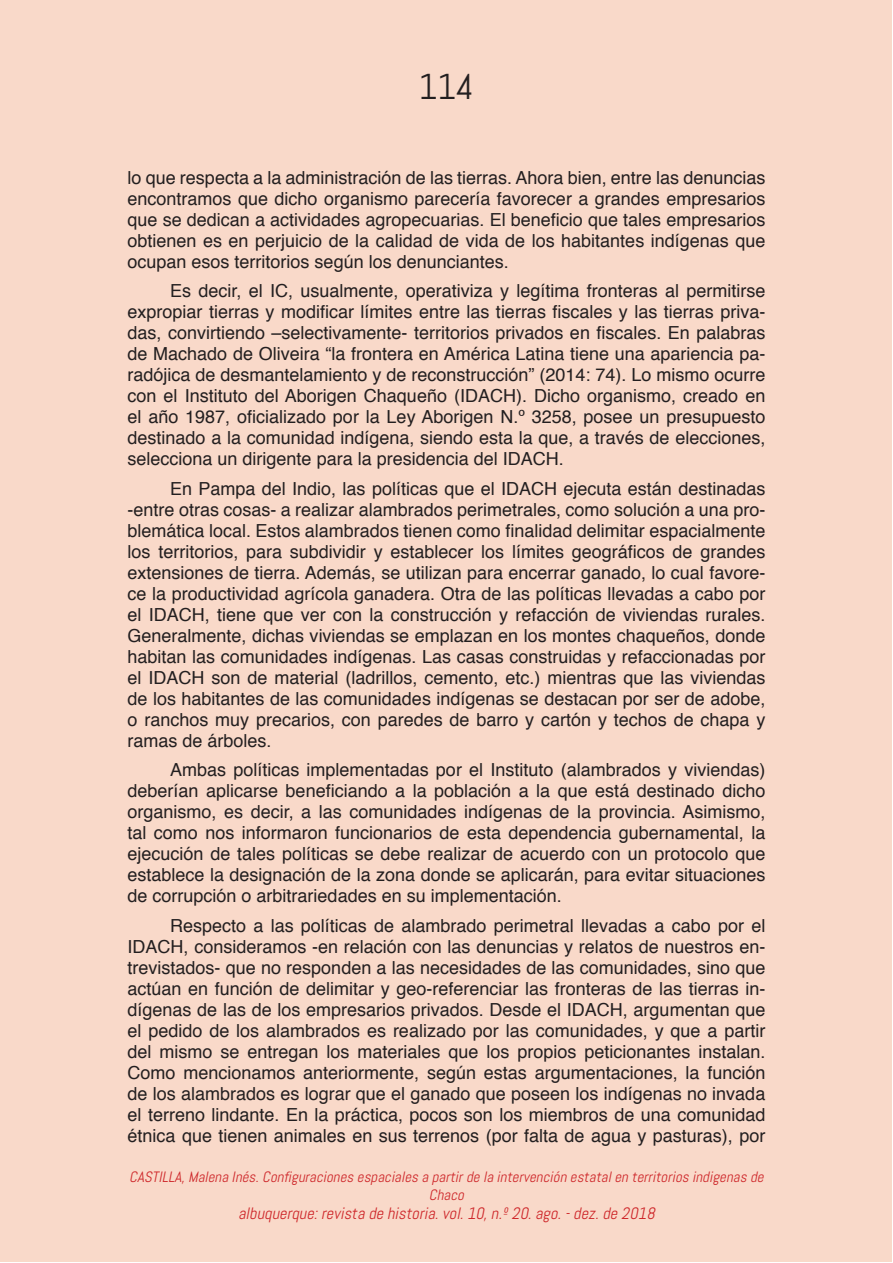
<style>
.page{position:relative;width:893px;height:1263px;background:#fff}
.page>*{position:absolute;margin:0;border:0;box-sizing:border-box;transform-origin:0 0}
.t1{font:36px "Abel";color:#231f20}
.t2{font:18px/21px "Helvetica";color:#231f20;text-align:justify}
.t3{font:italic 16.5px "Abel";color:#ce272a}
.t4{font:italic 15px/18px "Abel";color:#ce272a;text-align:center}
</style>
<div class="page">
<div style="left:0;top:0;width:891px;height:1261px;background:#f9d9c9"></div>
<h1 class="t1" style="left:419px;top:64px;width:57px">114</h1>
<p class="t2" style="left:128px;top:167px;width:639px">lo que respecta a la administración de las tierras. Ahora bien, entre las denuncias encontramos que dicho organismo parecería favorecer a grandes empresarios que se dedican a actividades agropecuarias. El beneficio que tales empresarios obtienen es en perjuicio de la calidad de vida de los habitantes indígenas que ocupan esos territorios según los denunciantes.</p>
<p class="t2" style="left:128px;top:281px;width:639px;text-indent:43px">Es decir, el IC, usualmente, operativiza y legítima fronteras al permitirse expropiar tierras y modificar límites entre las tierras fiscales y las tierras priva&shy;das, convirtiendo –selectivamente- territorios privados en fiscales. En palabras de Machado de Oliveira “la frontera en América Latina tiene una apariencia pa&shy;radójica de desmantelamiento y de reconstrucción” (2014: 74). Lo mismo ocurre con el Instituto del Aborigen Chaqueño (IDACH). Dicho organismo, creado en el año 1987, oficializado por la Ley Aborigen N.º 3258, posee un presupuesto destinado a la comunidad indígena, siendo esta la que, a través de elecciones, selecciona un dirigente para la presidencia del IDACH.</p>
<p class="t2" style="left:128px;top:478px;width:639px;text-indent:43px">En Pampa del Indio, las políticas que el IDACH ejecuta están destinadas -entre otras cosas- a realizar alambrados perimetrales, como solución a una pro&shy;blemática local. Estos alambrados tienen como finalidad delimitar espacialmente los territorios, para subdividir y establecer los límites geográficos de grandes extensiones de tierra. Además, se utilizan para encerrar ganado, lo cual favore&shy;ce la productividad agrícola ganadera. Otra de las políticas llevadas a cabo por el IDACH, tiene que ver con la construcción y refacción de viviendas rurales.<br>Generalmente, dichas viviendas se emplazan en los montes chaqueños, donde habitan las comunidades indígenas. Las casas construidas y refaccionadas por el IDACH son de material (ladrillos, cemento, etc.) mientras que las viviendas de los habitantes de las comunidades indígenas se destacan por ser de adobe, o ranchos muy precarios, con paredes de barro y cartón y techos de chapa y ramas de árboles.</p>
<p class="t2" style="left:128px;top:760px;width:639px;text-indent:43px">Ambas políticas implementadas por el Instituto (alambrados y viviendas) deberían aplicarse beneficiando a la población a la que está destinado dicho organismo, es decir, a las comunidades indígenas de la provincia. Asimismo, tal como nos informaron funcionarios de esta dependencia gubernamental, la ejecución de tales políticas se debe realizar de acuerdo con un protocolo que establece la designación de la zona donde se aplicarán, para evitar situaciones de corrupción o arbitrariedades en su implementación.</p>
<p class="t2" style="left:128px;top:915px;width:639px;text-indent:43px">Respecto a las políticas de alambrado perimetral llevadas a cabo por el IDACH, consideramos -en relación con las denuncias y relatos de nuestros en&shy;trevistados- que no responden a las necesidades de las comunidades, sino que actúan en función de delimitar y geo-referenciar las fronteras de las tierras in&shy;dígenas de las de los empresarios privados. Desde el IDACH, argumentan que el pedido de los alambrados es realizado por las comunidades, y que a partir del mismo se entregan los materiales que los propios peticionantes instalan.<br>Como mencionamos anteriormente, según estas argumentaciones, la función de los alambrados es lograr que el ganado que poseen los indígenas no invada el terreno lindante. En la práctica, pocos son los miembros de una comunidad étnica que tienen animales en sus terrenos (por falta de agua y pasturas), por</p>
<p class="t4" style="left:129px;top:1167px;width:640px">CASTILLA,MalenaInés.Configuracionesespacialesapartirdelaintervenciónestatalenterritoriosindigenasde<br>Chaco</p>
<p class="t3" style="left:238px;top:1203px;width:422px">albuquerque:revistadehistoria.vol.10,n.º20.ago.-dez.de2018</p>
</div>
